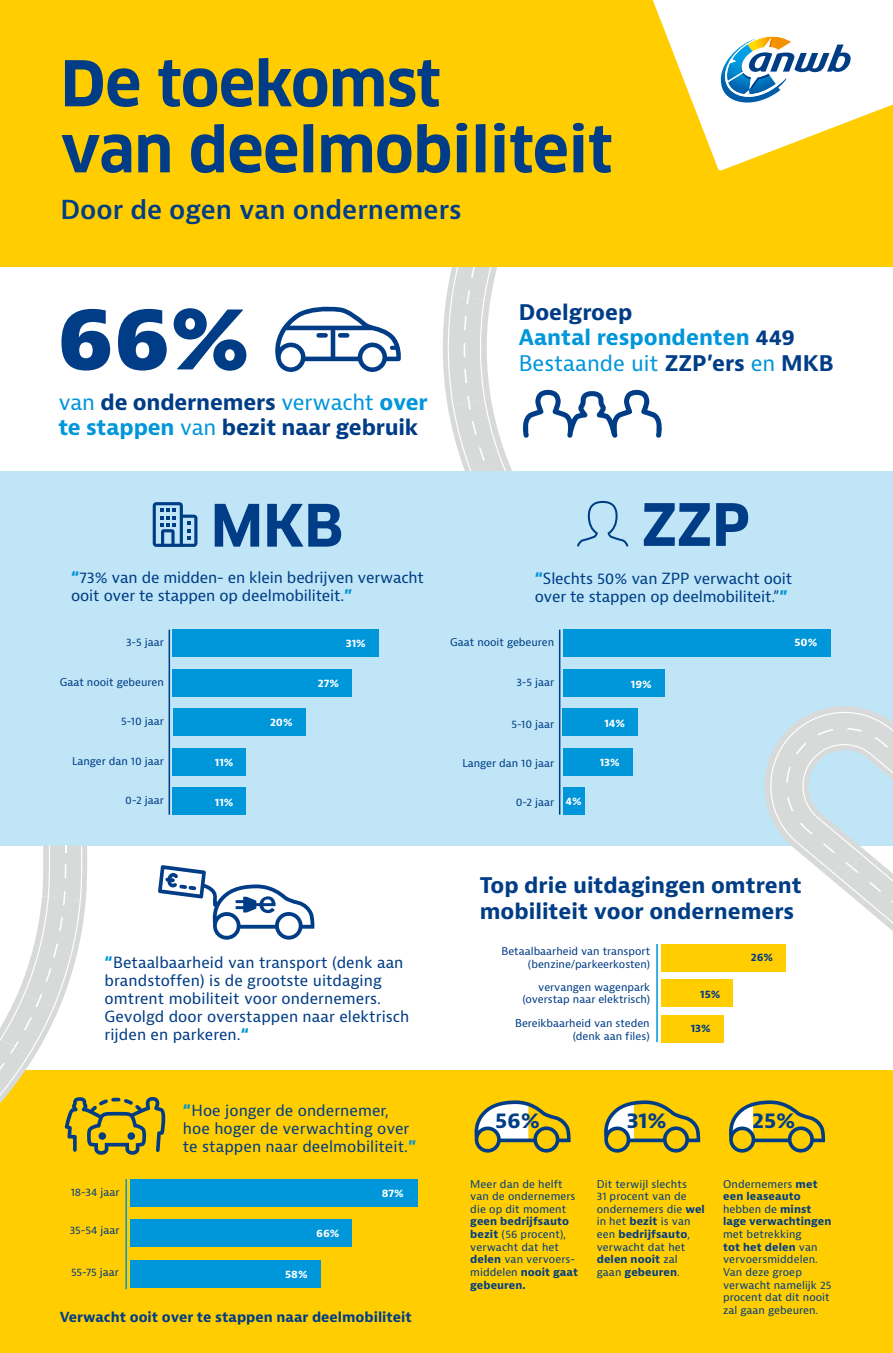
<style>
.page{position:relative;width:893px;height:1353px;background:#fff}
.page>*{position:absolute;margin:0;border:0;box-sizing:border-box;transform-origin:0 0}
.t1{font:800 87px "Bernina Sans";color:#003d86}
.t2{font:700 61.5px/66px "Clan Pro";letter-spacing:-.005em;color:#003d86}
.t3{font:700 57px "Clan Pro";color:#003d86}
.t4{font:600 25.5px "Bernina Sans";color:#003d86}
.t5{font:700 21px/25.5px "Bernina Sans";color:#003d86}
.t6{font:15px/18px "Bernina Sans";letter-spacing:.005em;color:#003d86}
.t7{font:700 13.5px "Bernina Sans";color:#003d86}
.t8{font:10.5px/12.6px "Bernina Sans";color:#003d86}
.t9{font:700 10.5px/12.6px "Bernina Sans";letter-spacing:.005em;color:#003d86}
.t10{font:700 10.5px "Bernina Sans";color:#fff}
.s1{color:#0096da}
.s2{font-weight:400;color:#0096da}
.s3{font-weight:800;color:#0096da}
.s4{font-weight:700}
.s5{font-weight:400}
</style>
<div class="page">
<div style="left:0;top:0;width:893px;height:266px;background:#ffcd00"></div>
<div style="left:0;top:471px;width:893px;height:374px;background:#bfe5f6"></div>
<div style="left:173px;top:629px;width:206px;height:28px;background:#0096da"></div>
<div style="left:0;top:1070px;width:893px;height:282px;background:#ffcd00"></div>
<div style="left:173px;top:669px;width:179px;height:27px;background:#0096da"></div>
<div style="left:173px;top:747px;width:73px;height:28px;background:#0096da"></div>
<div style="left:173px;top:708px;width:132px;height:27px;background:#0096da"></div>
<div style="left:173px;top:787px;width:73px;height:27px;background:#0096da"></div>
<hr style="left:169px;top:629px;width:1px;height:185px;background:#003d86">
<div style="left:563px;top:747px;width:70px;height:28px;background:#0096da"></div>
<div style="left:563px;top:708px;width:75px;height:27px;background:#0096da"></div>
<div style="left:563px;top:669px;width:102px;height:27px;background:#0096da"></div>
<div style="left:563px;top:629px;width:268px;height:28px;background:#0096da"></div>
<div style="left:563px;top:787px;width:21px;height:27px;background:#0096da"></div>
<hr style="left:559px;top:629px;width:1px;height:185px;background:#003d86">
<div style="left:661px;top:943px;width:125px;height:28px;background:#ffcd00"></div>
<div style="left:661px;top:1014px;width:63px;height:28px;background:#ffcd00"></div>
<div style="left:661px;top:979px;width:72px;height:27px;background:#ffcd00"></div>
<hr style="left:656px;top:943px;width:2px;height:99px;background:#0096da">
<svg style="left:443px;top:266px;width:222px;height:280px"></svg>
<svg style="left:153px;top:502px;width:44px;height:45px"></svg>
<div style="left:131px;top:1178px;width:287px;height:28px;background:#0096da"></div>
<div style="left:131px;top:1260px;width:190px;height:27px;background:#0096da"></div>
<div style="left:131px;top:1218px;width:221px;height:27px;background:#0096da"></div>
<hr style="left:125px;top:1178px;width:2px;height:110px;background:#0096da">
<svg style="left:275px;top:306px;width:126px;height:66px"></svg>
<svg style="left:338px;top:333px;width:11px;height:4px"></svg>
<svg style="left:316px;top:333px;width:12px;height:4px"></svg>
<svg style="left:474px;top:1100px;width:97px;height:52px"></svg>
<svg style="left:604px;top:1100px;width:96px;height:52px"></svg>
<svg style="left:729px;top:1100px;width:96px;height:52px"></svg>
<svg style="left:0;top:845px;width:315px;height:309px"></svg>
<svg style="left:763px;top:706px;width:130px;height:225px"></svg>
<svg style="left:652px;top:0;width:241px;height:170px"></svg>
<h2 class="t2" style="left:61px;top:51px;width:554px">De toekomst<br>van deelmobiliteit</h2>
<h3 class="t4" style="left:61px;top:193px;width:402px">Door de ogen van ondernemers</h3>
<h1 class="t1" style="left:56px;top:279px;width:195px">66%</h1>
<h3 class="t5" style="left:519px;top:300px;width:316px">Doelgroep<br><span class="s1">Aantal respondenten</span> 449<br><span class="s2">Bestaande uit</span> ZZP’ers <span class="s2">en</span> MKB</h3>
<h3 class="t5" style="left:58px;top:389px;width:371px"><span class="s2">van</span> de ondernemers <span class="s2">verwacht</span> <span class="s1">over te stappen</span> <span class="s2">van</span> bezit naar gebruik</h3>
<h3 class="t3" style="left:211px;top:492px;width:134px">MKB</h3>
<h3 class="t3" style="left:642px;top:491px;width:110px">ZZP</h3>
<h3 class="t6" style="left:71px;top:568px;width:354px"><span class="s3">“</span>73% van de midden- en klein bedrijven verwacht ooit over te stappen op deelmobiliteit.<span class="s3">”</span></h3>
<h3 class="t6" style="left:535px;top:569px;width:259px"><span class="s3">“</span>Slechts 50% van ZPP verwacht ooit over te stappen op deelmobiliteit.”<span class="s3">”</span></h3>
<p class="t8" style="left:126px;top:636px;width:39px">3-5 jaar</p>
<p class="t8" style="left:60px;top:676px;width:105px">Gaat nooit gebeuren</p>
<p class="t8" style="left:121px;top:714px;width:44px">5-10 jaar</p>
<p class="t8" style="left:72px;top:755px;width:93px">Langer dan 10 jaar</p>
<p class="t8" style="left:125px;top:794px;width:40px">0-2 jaar</p>
<p class="t10" style="left:215px;top:755px;width:20px">11%</p>
<p class="t10" style="left:215px;top:795px;width:20px">11%</p>
<p class="t10" style="left:270px;top:715px;width:24px">20%</p>
<p class="t10" style="left:346px;top:636px;width:22px">31%</p>
<p class="t10" style="left:318px;top:675px;width:23px">27%</p>
<p class="t8" style="left:450px;top:636px;width:105px">Gaat nooit gebeuren</p>
<p class="t8" style="left:516px;top:675px;width:39px">3-5 jaar</p>
<p class="t8" style="left:512px;top:717px;width:44px">5-10 jaar</p>
<p class="t8" style="left:462px;top:757px;width:93px">Langer dan 10 jaar</p>
<p class="t8" style="left:516px;top:796px;width:40px">0-2 jaar</p>
<p class="t10" style="left:565px;top:794px;width:18px">4%</p>
<p class="t10" style="left:631px;top:677px;width:23px">19%</p>
<p class="t10" style="left:604px;top:716px;width:22px">14%</p>
<p class="t10" style="left:600px;top:755px;width:22px">13%</p>
<p class="t10" style="left:795px;top:635px;width:24px">50%</p>
<h3 class="t5" style="left:480px;top:873px;width:324px">Top drie uitdagingen omtrent mobiliteit voor ondernemers</h3>
<h3 class="t6" style="left:105px;top:954px;width:306px"><span class="s3">“</span>Betaalbaarheid van transport (denk aan brandstoffen) is de grootste uitdaging omtrent mobiliteit voor ondernemers.<br>Gevolgd door overstappen naar elektrisch rijden en parkeren.<span class="s3">“</span></h3>
<p class="t8" style="left:502px;top:945px;width:150px;text-align:right">Betaalbaarheid van transport (benzine/parkeerkosten)</p>
<p class="t8" style="left:522px;top:980px;width:129px;text-align:right">vervangen wagenpark (overstap naar elektrisch)</p>
<p class="t8" style="left:515px;top:1017px;width:136px;text-align:right">Bereikbaarheid van steden (denk aan files)</p>
<p class="t9" style="left:700px;top:987px;width:22px">15%</p>
<p class="t9" style="left:691px;top:1022px;width:22px">13%</p>
<p class="t9" style="left:751px;top:951px;width:24px">26%</p>
<h3 class="t6" style="left:183px;top:1101px;width:235px"><span class="s3">“</span>Hoe jonger de ondernemer, hoe hoger de verwachting over te stappen naar deelmobiliteit.<span class="s3">”</span></h3>
<h3 class="t5" style="left:495px;top:1107px;width:47px">56%</h3>
<h3 class="t5" style="left:627px;top:1107px;width:42px">31%</h3>
<h3 class="t5" style="left:752px;top:1107px;width:45px">25%</h3>
<p class="t8" style="left:71px;top:1185px;width:50px">18-34 jaar</p>
<p class="t10" style="left:382px;top:1185px;width:24px">87%</p>
<p class="t8" style="left:70px;top:1224px;width:51px">35-54 jaar</p>
<p class="t8" style="left:71px;top:1266px;width:49px">55-75 jaar</p>
<p class="t7" style="left:60px;top:1307px;width:353px">Verwacht ooit over te stappen naar deelmobiliteit</p>
<p class="t10" style="left:316px;top:1226px;width:25px">66%</p>
<p class="t10" style="left:285px;top:1266px;width:24px">58%</p>
<p class="t8" style="left:470px;top:1177px;width:107px">Meer dan de helft van de ondernemers die op dit moment</p>
<p class="t8" style="left:470px;top:1215px;width:109px"><span class="s4">geen bedrijfsauto bezit</span> (56 procent), verwacht dat het <span class="s4">delen</span> van vervoers&shy;middelen <span class="s4">nooit gaat gebeuren.</span></p>
<p class="t8" style="left:597px;top:1177px;width:110px">Dit terwijl slechts<br>31 procent van de ondernemers die <span class="s4">wel </span>in het <span class="s4">bezit</span> is van een <span class="s4">bedrijfsauto</span>, verwacht dat het <span class="s4">delen nooit</span> zal gaan <span class="s4">gebeuren</span>.</p>
<p class="t9" style="left:723px;top:1177px;width:110px"><span class="s5">Ondernemers</span> met een leaseauto <span class="s5">hebben de</span> minst lage verwachtingen</p>
<p class="t8" style="left:723px;top:1227px;width:110px">met betrekking<br><span class="s4">tot het delen</span> van vervoersmiddelen.<br>Van deze groep verwacht namelijk 25 procent dat dit nooit zal gaan gebeuren.</p>
</div>
